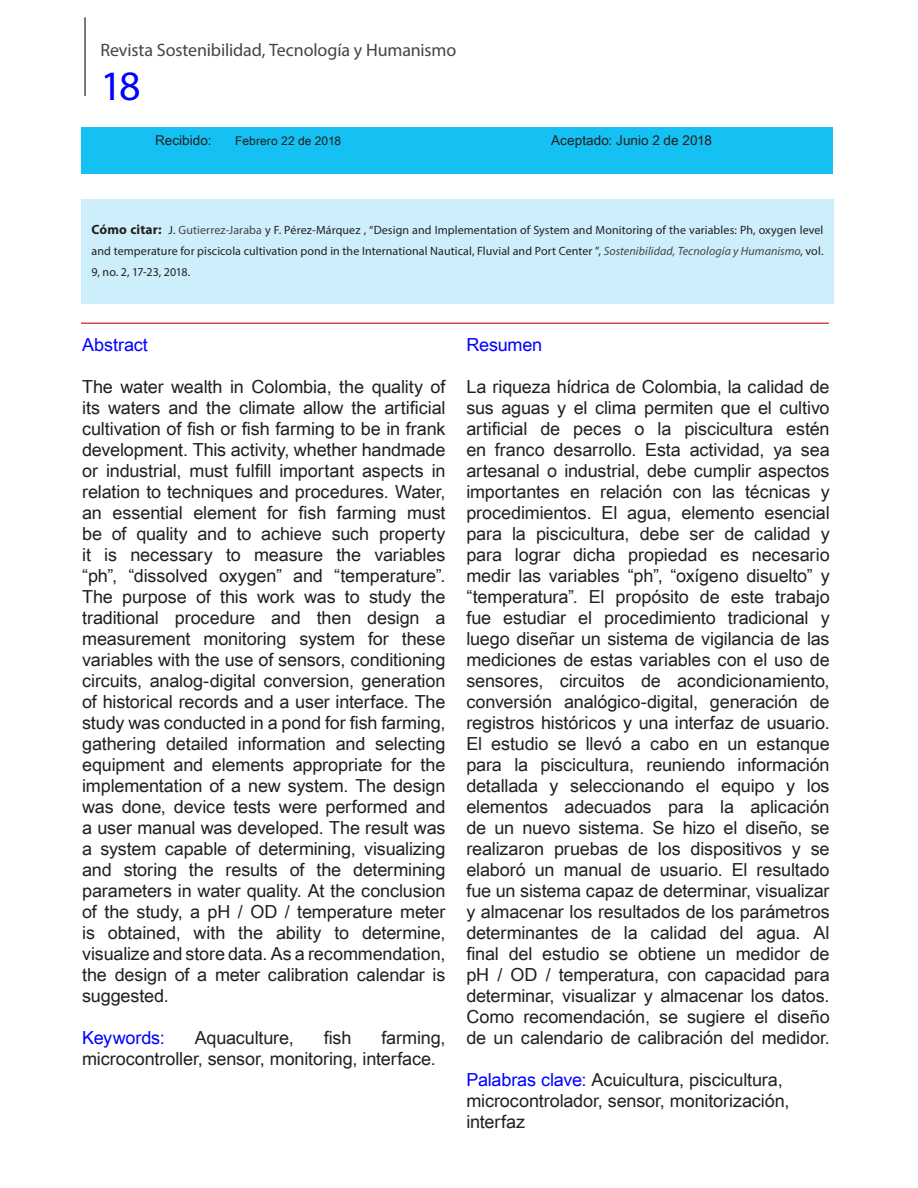
<style>
.page{position:relative;width:918px;height:1188px;background:#fff}
.page>*{position:absolute;margin:0;border:0;box-sizing:border-box;transform-origin:0 0}
.t1{font:42px "Myriad Pro";color:#00f}
.Cuerpo_Texto{font:18px/21px "Arial Unicode MS";letter-spacing:-.005em;color:#231f20;text-align:justify}
.t2{font:18px "Myriad Pro";letter-spacing:-.01em;color:#444}
.Titulos{font:18px "Arial Unicode MS";letter-spacing:-.005em;color:#00f}
.Cuerpo_Texto-2{font:18px "Arial Unicode MS";letter-spacing:-.01em;color:#00f}
.Cuerpo_Texto-3{font:13.5px "Arial Unicode MS";letter-spacing:.005em;color:#231f20}
.Como_citar{font:12px/21px "Myriad Pro";letter-spacing:.005em;color:#231f20;text-align:justify}
.Cuerpo_Texto-4{font:12px "Arial Unicode MS";letter-spacing:.01em;color:#231f20}
.s1{font-weight:700;font-size:13.5px}
.s2{color:#444}
.s3{font-style:italic;color:#444}
.s4{font-style:italic}
.s5{color:#00f}
</style>
<div class="page">
<hr style="left:84px;top:17px;width:2px;height:79px;background:#4b4c4d">
<div style="left:81px;top:128px;width:752px;height:46px;background:#15c0f2"></div>
<div style="left:81px;top:199px;width:753px;height:104px;background:#cdeffb"></div>
<hr style="left:81px;top:323px;width:748px;height:1px;background:#ca4a49">
<p class="t2" style="left:100px;top:38px;width:357px">Revista Sostenibilidad, Tecnología y Humanismo</p>
<h1 class="t1" style="left:100px;top:61px;width:42px">18</h1>
<p class="Cuerpo_Texto-3" style="left:155px;top:130px;width:58px">Recibido:</p>
<p class="Cuerpo_Texto-4" style="left:235px;top:132px;width:107px">Febrero 22 de 2018</p>
<p class="Cuerpo_Texto-3" style="left:551px;top:130px;width:162px">Aceptado: Junio 2 de 2018</p>
<p class="Como_citar" style="left:92px;top:219px;width:733px"><span class="s1">Cómo citar:</span> J. <span class="s2">Gutierrez-Jaraba</span> y F. Pérez-Márquez , “Design and Implementation of System and Monitoring of the variables: Ph, oxygen level and temperature for piscicola cultivation pond in the International Nautical, Fluvial and Port Center ”, <span class="s3">Sostenibilidad, Tecnología y Humanismo</span><span class="s4">,</span> vol.<br>9, no. 2, 17-23, 2018.</p>
<p class="Titulos" style="left:82px;top:331px;width:67px">Abstract</p>
<p class="Cuerpo_Texto" style="left:82px;top:375px;width:365px">The water wealth in Colombia, the quality of its waters and the climate allow the artificial cultivation of fish or fish farming to be in frank development. This activity, whether handmade or industrial, must fulfill important aspects in relation to techniques and procedures. Water, an essential element for fish farming must be of quality and to achieve such property it is necessary to measure the variables “ph”, “dissolved oxygen” and “temperature”.<br>The purpose of this work was to study the traditional procedure and then design a measurement monitoring system for these variables with the use of sensors, conditioning circuits, analog-digital conversion, generation of historical records and a user interface. The study was conducted in a pond for fish farming, gathering detailed information and selecting equipment and elements appropriate for the implementation of a new system. The design was done, device tests were performed and a user manual was developed. The result was a system capable of determining, visualizing and storing the results of the determining parameters in water quality. At the conclusion of the study, a pH / OD / temperature meter is obtained, with the ability to determine, visualize and store data. As a recommendation, the design of a meter calibration calendar is suggested.</p>
<p class="Cuerpo_Texto-2" style="left:82px;top:1024px;width:84px">Keywords:</p>
<p class="Cuerpo_Texto" style="left:195px;top:1026px;width:100px">Aquaculture,</p>
<p class="Cuerpo_Texto" style="left:324px;top:1026px;width:29px">fish</p>
<p class="Cuerpo_Texto" style="left:82px;top:1026px;width:365px;text-indent:299px">farming, microcontroller, sensor, monitoring, interface.</p>
<p class="Titulos" style="left:466px;top:331px;width:77px">Resumen</p>
<p class="Cuerpo_Texto" style="left:466px;top:375px;width:365px">La riqueza hídrica de Colombia, la calidad de sus aguas y el clima permiten que el cultivo artificial de peces o la piscicultura estén en franco desarrollo. Esta actividad, ya sea artesanal o industrial, debe cumplir aspectos importantes en relación con las técnicas y procedimientos. El agua, elemento esencial para la piscicultura, debe ser de calidad y para lograr dicha propiedad es necesario medir las variables “ph”, “oxígeno disuelto” y “temperatura”. El propósito de este trabajo fue estudiar el procedimiento tradicional y luego diseñar un sistema de vigilancia de las mediciones de estas variables con el uso de sensores, circuitos de acondicionamiento, conversión analógico-digital, generación de registros históricos y una interfaz de usuario.<br>El estudio se llevó a cabo en un estanque para la piscicultura, reuniendo información detallada y seleccionando el equipo y los elementos adecuados para la aplicación de un nuevo sistema. Se hizo el diseño, se realizaron pruebas de los dispositivos y se elaboró un manual de usuario. El resultado fue un sistema capaz de determinar, visualizar y almacenar los resultados de los parámetros determinantes de la calidad del agua. Al final del estudio se obtiene un medidor de pH / OD / temperatura, con capacidad para determinar, visualizar y almacenar los datos.<br>Como recomendación, se sugiere el diseño de un calendario de calibración del medidor.</p>
<p class="Cuerpo_Texto" style="left:466px;top:1068px;width:325px;text-align:left"><span class="s5">Palabras clave:</span> Acuicultura, piscicultura, microcontrolador, sensor, monitorización, interfaz</p>
</div>
